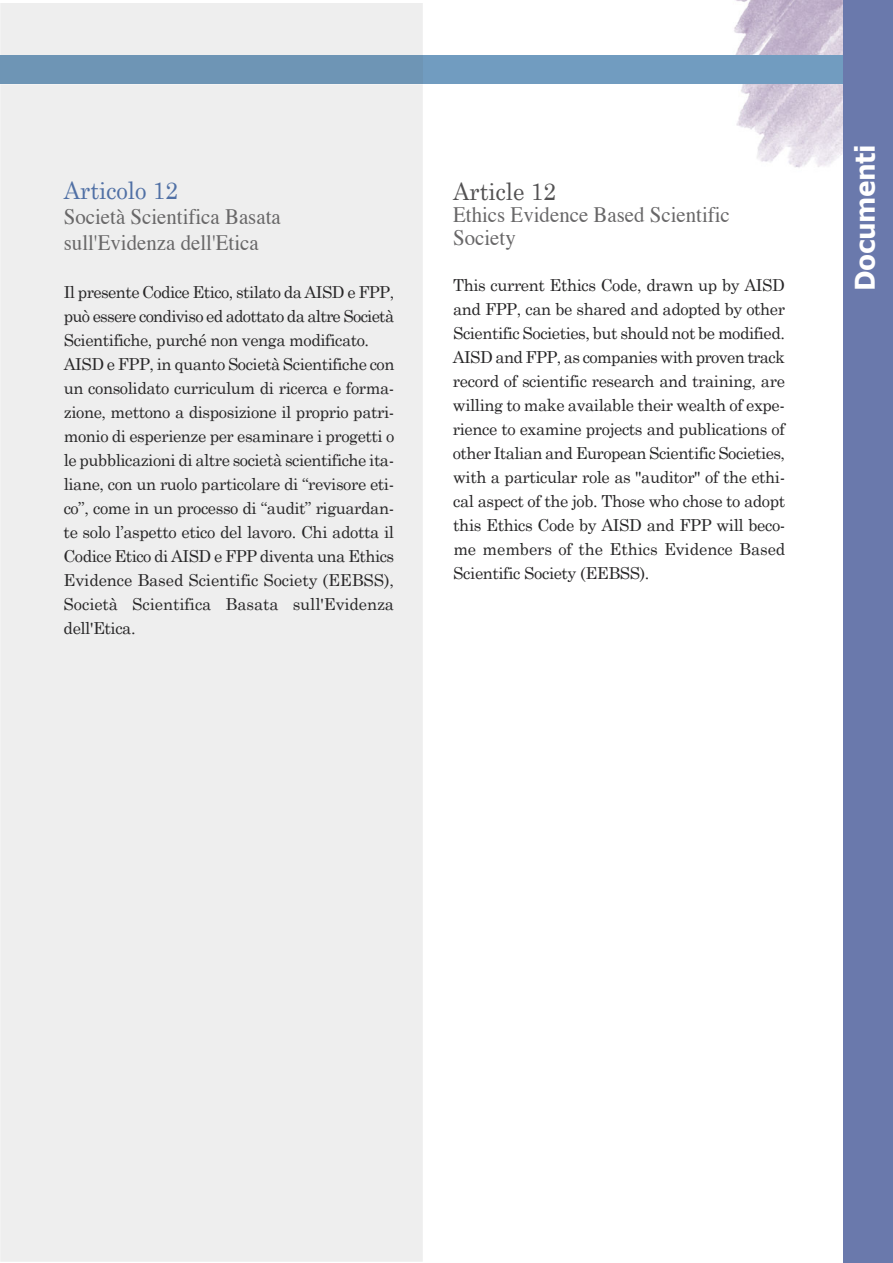
<style>
.page{position:relative;width:893px;height:1263px;background:#fff}
.page>*{position:absolute;margin:0;border:0;box-sizing:border-box;transform-origin:0 0}
.t1{font:700 27px "Verdana";letter-spacing:-.02em;color:#fff;scale:.92 1}
.t2{font:24px "Century Schoolbook";color:#5070a5;scale:.95 1}
.t3{font:24px "Century Schoolbook";color:#525152;scale:.95 1}
.t4{font:22.05px/22.5px "Times";color:#686768;scale:.95 1}
.t5{font:16.5px/24px "Century Schoolbook";letter-spacing:-.025em;color:#272627;text-align:justify}
</style>
<div class="page">
<img style="left:734px;top:0;width:110px;height:183px">
<div style="left:0;top:55px;width:892px;height:29px;background:#719cc0"></div>
<div style="left:0;top:3px;width:423px;height:1259px;background:#eee"></div>
<div style="left:0;top:55px;width:423px;height:29px;background:#6e95b5"></div>
<div style="left:844px;top:0;width:49px;height:1263px;background:#6a79ac"></div>
<h2 class="t2" style="left:64px;top:175px;width:122px">Articolo 12</h2>
<h3 class="t4" style="left:64px;top:206px;width:230px;line-height:25.5px">Società Scientifica Basata sull'Evidenza dell'Etica</h3>
<p class="t5" style="left:64px;top:279px;width:332px;text-align:left">Il presente Codice Etico, stilato da AISD e FPP, può essere condiviso ed adottato da altre Società Scientifiche, purché non venga modificato.<br>AISD e FPP, in quanto Società Scientifiche con un consolidato curriculum di ricerca e forma&shy;zione, mettono a disposizione il proprio patri&shy;monio di esperienze per esaminare i progetti o le pubblicazioni di altre società scientifiche ita&shy;liane, con un ruolo particolare di “revisore eti&shy;co”, come in un processo di “audit” riguardan&shy;te solo l’aspetto etico del lavoro. Chi adotta il Codice Etico di AISD e FPP diventa una Ethics Evidence Based Scientific Society (EEBSS), Società Scientifica Basata sull'Evidenza dell'Etica.</p>
<h2 class="t3" style="left:453px;top:176px;width:110px">Article 12</h2>
<h3 class="t4" style="left:453px;top:205px;width:293px">Ethics Evidence Based Scientific<br>Society</h3>
<p class="t5" style="left:453px;top:273px;width:334px">This current Ethics Code, drawn up by AISD and FPP, can be shared and adopted by other Scientific Societies, but should not be modified.<br>AISD and FPP, as companies with proven track record of scientific research and training, are willing to make available their wealth of expe&shy;rience to examine projects and publications of other Italian and European Scientific Societies, with a particular role as "auditor" of the ethi&shy;cal aspect of the job. Those who chose to adopt this Ethics Code by AISD and FPP will beco&shy;me members of the Ethics Evidence Based Scientific Society (EEBSS).</p>
<h1 class="t1" style="left:847px;top:291px;width:161px;rotate:-90deg">Documenti</h1>
</div>
